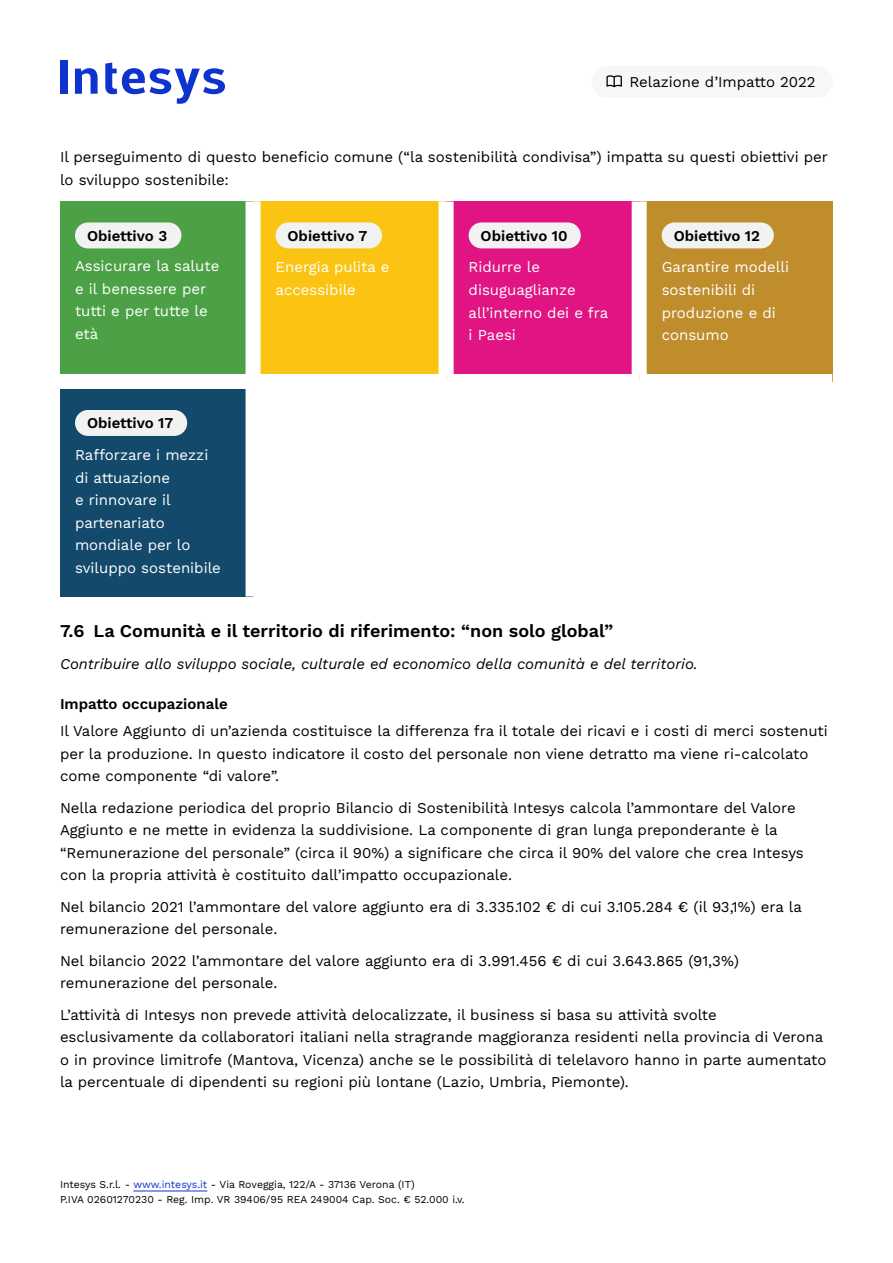
<style>
.page{position:relative;width:893px;height:1263px;background:#fff}
.page>*{position:absolute;margin:0;border:0;box-sizing:border-box;transform-origin:0 0}
.t1{font:600 18px "Work Sans";color:#000}
.Titolo_paragrafo{font:15px/22.5px "Work Sans";color:#000}
.t2{font:15px/22.5px "Work Sans";color:#fff}
.t3{font:italic 15px "Work Sans";color:#000}
.Titolo_paragrafo-2{font:600 15px "Work Sans";color:#000}
.t4{font:10.5px/15px "Work Sans";color:#000}
.s1{color:#0f33cf}
</style>
<div class="page">
<div style="left:60px;top:60px;width:7px;height:34px;background:#0f33cf"></div>
<svg style="left:75px;top:68px;width:23px;height:26px"></svg>
<svg style="left:105px;top:63px;width:120px;height:41px"></svg>
<hr style="left:133px;top:1190px;width:74px;height:1px;background:#0f33cf">
<div style="left:591px;top:66px;width:242px;height:32px;background:#f7f7f7;border-radius:16px"></div>
<svg style="left:606px;top:75px;width:16px;height:12px"></svg>
<div style="left:60px;top:201px;width:193px;height:180px;background:#4ca146"></div>
<div style="left:253px;top:201px;width:193px;height:180px;background:#fbc412"></div>
<div style="left:446px;top:201px;width:193px;height:180px;background:#e01483"></div>
<div style="left:639px;top:201px;width:193px;height:180px;background:#bf8d2c"></div>
<div style="left:60px;top:381px;width:193px;height:215px;background:#13496b"></div>
<div style="left:246px;top:201px;width:15px;height:173px;background:#fff"></div>
<div style="left:439px;top:201px;width:15px;height:173px;background:#fff"></div>
<div style="left:632px;top:201px;width:15px;height:173px;background:#fff"></div>
<div style="left:60px;top:374px;width:193px;height:15px;background:#fff"></div>
<div style="left:253px;top:374px;width:193px;height:15px;background:#fff"></div>
<div style="left:246px;top:389px;width:15px;height:207px;background:#fff"></div>
<div style="left:446px;top:374px;width:193px;height:15px;background:#fff"></div>
<div style="left:639px;top:374px;width:193px;height:15px;background:#fff"></div>
<div style="left:75px;top:222px;width:106px;height:26px;background:#f2f2f2;border-radius:13px"></div>
<div style="left:276px;top:222px;width:106px;height:26px;background:#f2f2f2;border-radius:13px"></div>
<div style="left:469px;top:222px;width:112px;height:26px;background:#f2f2f2;border-radius:13px"></div>
<div style="left:662px;top:222px;width:112px;height:26px;background:#f2f2f2;border-radius:13px"></div>
<div style="left:75px;top:410px;width:112px;height:26px;background:#f2f2f2;border-radius:13px"></div>
<p class="Titolo_paragrafo" style="left:629px;top:70px;width:188px">Relazione d’Impatto 2022</p>
<p class="Titolo_paragrafo" style="left:60px;top:145px;width:769px">Il perseguimento di questo beneficio comune (“la sostenibilità condivisa”) impatta su questi obiettivi per lo sviluppo sostenibile:</p>
<p class="Titolo_paragrafo-2" style="left:87px;top:224px;width:82px">Obiettivo 3</p>
<p class="t2" style="left:75px;top:254px;width:146px">Assicurare la salute e il benessere per tutti e per tutte le età</p>
<p class="Titolo_paragrafo-2" style="left:87px;top:412px;width:88px">Obiettivo 17</p>
<p class="t2" style="left:75px;top:443px;width:147px">Rafforzare i mezzi di attuazione<br>e rinnovare il partenariato mondiale per lo sviluppo sostenibile</p>
<p class="Titolo_paragrafo-2" style="left:288px;top:224px;width:81px">Obiettivo 7</p>
<p class="t2" style="left:276px;top:255px;width:115px">Energia pulita e accessibile</p>
<p class="Titolo_paragrafo-2" style="left:481px;top:224px;width:88px">Obiettivo 10</p>
<p class="t2" style="left:469px;top:255px;width:141px">Ridurre le disuguaglianze all’interno dei e fra i Paesi</p>
<p class="Titolo_paragrafo-2" style="left:674px;top:224px;width:88px">Obiettivo 12</p>
<p class="t2" style="left:662px;top:255px;width:129px">Garantire modelli sostenibili di produzione e di consumo</p>
<p class="t1" style="left:60px;top:617px;width:555px">7.6 La Comunità e il territorio di riferimento: “non solo global”</p>
<p class="t3" style="left:60px;top:652px;width:639px">Contribuire allo sviluppo sociale, culturale ed economico della comunità e del territorio.</p>
<p class="Titolo_paragrafo-2" style="left:60px;top:692px;width:169px">Impatto occupazionale</p>
<p class="Titolo_paragrafo" style="left:60px;top:719px;width:769px">Il Valore Aggiunto di un’azienda costituisce la differenza fra il totale dei ricavi e i costi di merci sostenuti per la produzione. In questo indicatore il costo del personale non viene detratto ma viene ri-calcolato come componente “di valore”.</p>
<p class="Titolo_paragrafo" style="left:60px;top:795px;width:745px">Nella redazione periodica del proprio Bilancio di Sostenibilità Intesys calcola l’ammontare del Valore Aggiunto e ne mette in evidenza la suddivisione. La componente di gran lunga preponderante è la “Remunerazione del personale” (circa il 90%) a significare che circa il 90% del valore che crea Intesys con la propria attività è costituito dall’impatto occupazionale.</p>
<p class="Titolo_paragrafo" style="left:60px;top:894px;width:743px">Nel bilancio 2021 l’ammontare del valore aggiunto era di 3.335.102 € di cui 3.105.284 € (il 93,1%) era la remunerazione del personale.</p>
<p class="Titolo_paragrafo" style="left:60px;top:948px;width:681px">Nel bilancio 2022 l’ammontare del valore aggiunto era di 3.991.456 € di cui 3.643.865 (91,3%) remunerazione del personale.</p>
<p class="Titolo_paragrafo" style="left:60px;top:1002px;width:768px">L’attività di Intesys non prevede attività delocalizzate, il business si basa su attività svolte esclusivamente da collaboratori italiani nella stragrande maggioranza residenti nella provincia di Verona o in province limitrofe (Mantova, Vicenza) anche se le possibilità di telelavoro hanno in parte aumentato la percentuale di dipendenti su regioni più lontane (Lazio, Umbria, Piemonte).</p>
<p class="t4" style="left:60px;top:1176px;width:406px">Intesys S.r.l. - <span class="s1">www.intesys.it</span> - Via Roveggia, 122/A - 37136 Verona (IT)<br>P.IVA 02601270230 - Reg. Imp. VR 39406/95 REA 249004 Cap. Soc. € 52.000 i.v.</p>
</div>
